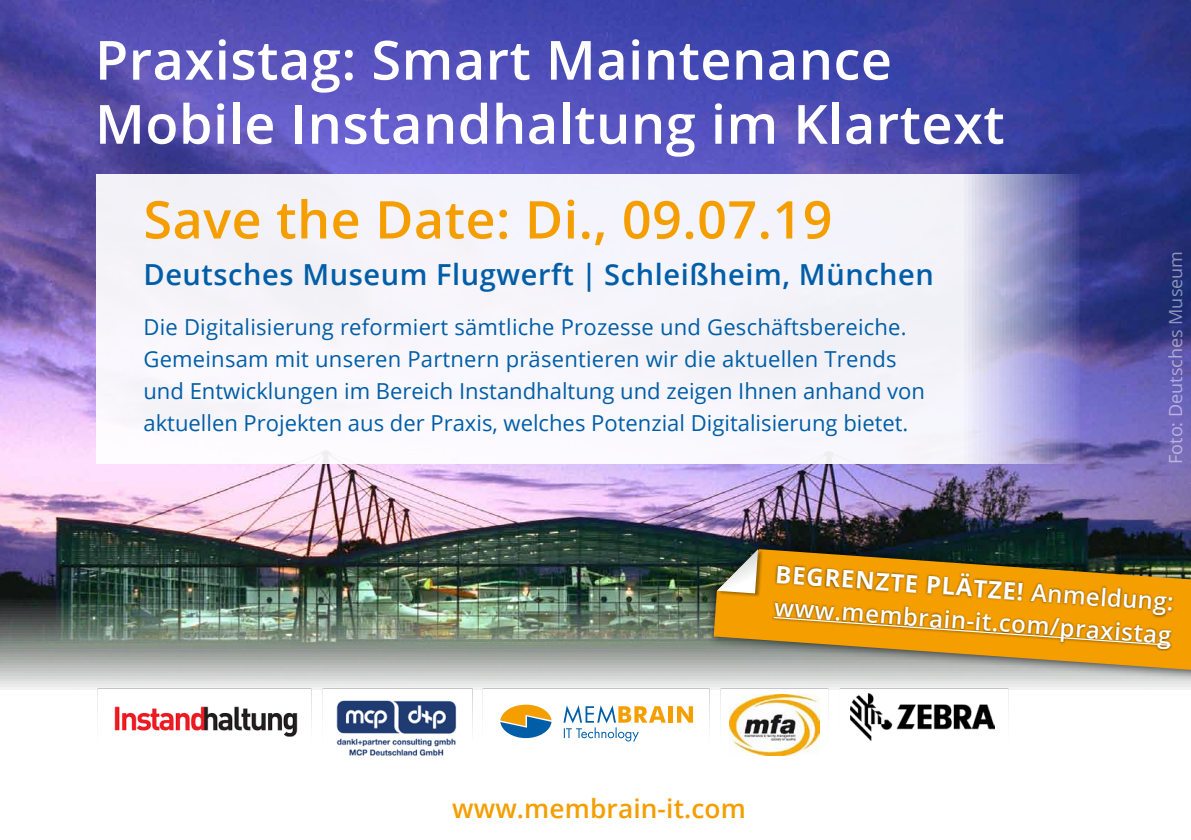
<style>
.page{position:relative;width:1191px;height:840px;background:#fff}
.page>*{position:absolute;margin:0;border:0;box-sizing:border-box;transform-origin:0 0}
.t1{font:600 54px/64px "Open Sans";letter-spacing:.01em;color:#fff}
.t2{font:600 52px "Open Sans";letter-spacing:.01em;color:#f49e00}
.t3{font:600 29px "Open Sans";letter-spacing:.02em;color:#005ea8}
.t4{font:600 26.2px "Open Sans";letter-spacing:.005em;color:#f49e00}
.t5{font:600 24px/32.8px "Open Sans";color:#fff}
.t6{font:22px/32px "Open Sans";color:#005ea8}
.t7{font:18px "Open Sans";color:#fff}
.s1{font-weight:700}
</style>
<div class="page">
<img style="left:0;top:0;width:1191px;height:688px">
<svg style="left:96px;top:174px;width:984px;height:289px;fill:#f5f4fb"></svg>
<div style="left:703px;top:538px;width:488px;height:143px;background:#000;opacity:.75"></div>
<svg style="left:713px;top:549px;width:478px;height:120px;background:#997f3f"></svg>
<div style="left:716px;top:547px;width:47px;height:49px;background:#000;opacity:.35"></div>
<svg style="left:717px;top:548px;width:41px;height:45px"></svg>
<div style="left:771px;top:563px;width:404px;height:88px;background:#000;opacity:.55"></div>
<svg style="left:772px;top:616px;width:399px;height:30px;background:#da910b"></svg>
<div style="left:98px;top:688px;width:213px;height:54px;background:#fff;border:1px solid #fff"></div>
<div style="left:323px;top:688px;width:149px;height:54px;background:#fff;border:1px solid #fff"></div>
<div style="left:483px;top:688px;width:226px;height:54px;background:#fff;border:1px solid #fff"></div>
<div style="left:721px;top:688px;width:107px;height:54px;background:#fff;border:1px solid #fff"></div>
<div style="left:840px;top:688px;width:168px;height:54px;background:#fff;border:1px solid #fff"></div>
<svg style="left:500px;top:704px;width:51px;height:33px"></svg>
<div style="left:668px;top:705px;width:5px;height:17px;background:#f49e00"></div>
<svg style="left:677px;top:706px;width:16px;height:16px"></svg>
<svg style="left:563px;top:705px;width:103px;height:36px"></svg>
<img style="left:851px;top:693px;width:144px;height:47px">
<img style="left:334px;top:700px;width:125px;height:56px">
<img style="left:111px;top:706px;width:189px;height:36px">
<img style="left:729px;top:694px;width:90px;height:61px">
<h1 class="t1" style="left:95px;top:27px;width:911px">Praxistag: Smart Maintenance<br>Mobile Instandhaltung im Klartext</h1>
<h2 class="t2" style="left:143px;top:184px;width:690px">Save the Date: Di., 09.07.19</h2>
<h3 class="t3" style="left:143px;top:254px;width:792px">Deutsches Museum Flugwerft | Schleißheim, München</h3>
<p class="t6" style="left:143px;top:310px;width:783px">Die Digitalisierung reformiert sämtliche Prozesse und Geschäftsbereiche.<br>Gemeinsam mit unseren Partnern präsentieren wir die aktuellen Trends und Entwicklungen im Bereich Instandhaltung und zeigen Ihnen anhand von aktuellen Projekten aus der Praxis, welches Potenzial Digitalisierung bietet.</p>
<p class="t7" style="left:1163px;top:463px;width:214px;rotate:-90deg">Foto: Deutsches Museum</p>
<p class="t5" style="left:776px;top:557px;width:400px;rotate:4deg"><span class="s1">Begrenzte Plätze!</span> Anmeldung: www.membrain-it.com/praxistag</p>
<p class="t4" style="left:452px;top:790px;width:295px">www.membrain-it.com</p>
</div>
